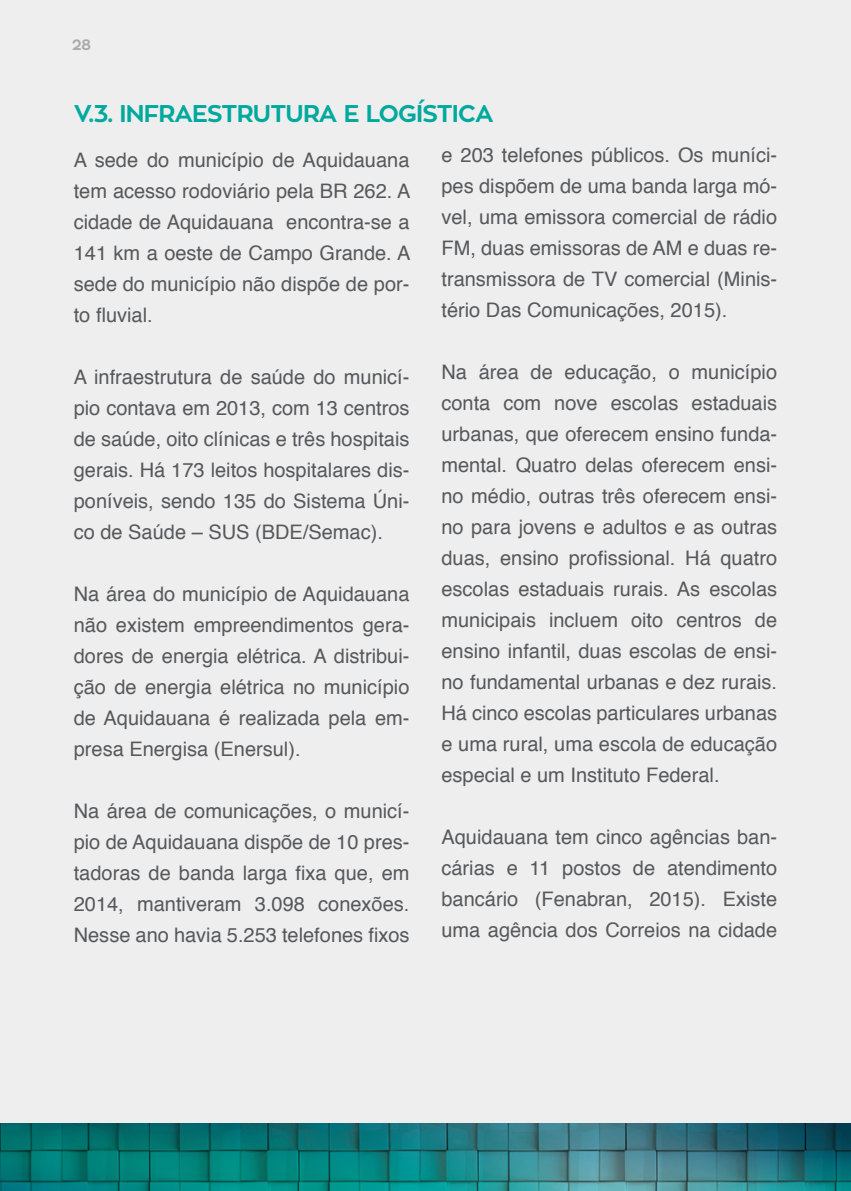
<style>
.page{position:relative;width:851px;height:1191px;background:#fff}
.page>*{position:absolute;margin:0;border:0;box-sizing:border-box;transform-origin:0 0}
.t1{font:700 24px "Zona Pro";letter-spacing:-.03em;color:#00a99d}
.t2{font:20px/31px "Helvetica";color:#57585a;text-align:justify}
.t3{font:700 15px "Zona Pro";color:#a8a9ad}
</style>
<div class="page">
<div style="left:0;top:0;width:850px;height:1191px;background:#eeeeef"></div>
<img style="left:0;top:1123px;width:850px;height:68px">
<p class="t3" style="left:72px;top:35px;width:20px">28</p>
<p class="t1" style="left:74px;top:98px;width:421px">V.3. INFRAESTRUTURA E LOGÍSTICA</p>
<p class="t2" style="left:74px;top:145px;width:338px">A sede do município de Aquidauana tem acesso rodoviário pela BR 262. A cidade de Aquidauana encontra-se a 141 km a oeste de Campo Grande. A sede do município não dispõe de por&shy;to fluvial.</p>
<p class="t2" style="left:441px;top:140px;width:337px">e 203 telefones públicos. Os muníci&shy;pes dispõem de uma banda larga mó&shy;vel, uma emissora comercial de rádio FM, duas emissoras de AM e duas re&shy;transmissora de TV comercial (Minis&shy;tério Das Comunicações, 2015).</p>
<p class="t2" style="left:74px;top:362px;width:337px">A infraestrutura de saúde do municí&shy;pio contava em 2013, com 13 centros de saúde, oito clínicas e três hospitais gerais. Há 173 leitos hospitalares dis&shy;poníveis, sendo 135 do Sistema Úni&shy;co de Saúde – SUS (BDE/Semac).</p>
<p class="t2" style="left:74px;top:579px;width:337px">Na área do município de Aquidauana não existem empreendimentos gera&shy;dores de energia elétrica. A distribui&shy;ção de energia elétrica no município de Aquidauana é realizada pela em&shy;presa Energisa (Enersul).</p>
<p class="t2" style="left:74px;top:796px;width:337px">Na área de comunicações, o municí&shy;pio de Aquidauana dispõe de 10 pres&shy;tadoras de banda larga fixa que, em 2014, mantiveram 3.098 conexões.<br>Nesse ano havia 5.253 telefones fixos</p>
<p class="t2" style="left:441px;top:357px;width:337px">Na área de educação, o município conta com nove escolas estaduais urbanas, que oferecem ensino funda&shy;mental. Quatro delas oferecem ensi&shy;no médio, outras três oferecem ensi&shy;no para jovens e adultos e as outras duas, ensino profissional. Há quatro escolas estaduais rurais. As escolas municipais incluem oito centros de ensino infantil, duas escolas de ensi&shy;no fundamental urbanas e dez rurais.<br>Há cinco escolas particulares urbanas e uma rural, uma escola de educação especial e um Instituto Federal.</p>
<p class="t2" style="left:441px;top:822px;width:337px">Aquidauana tem cinco agências ban&shy;cárias e 11 postos de atendimento bancário (Fenabran, 2015). Existe uma agência dos Correios na cidade</p>
</div>
